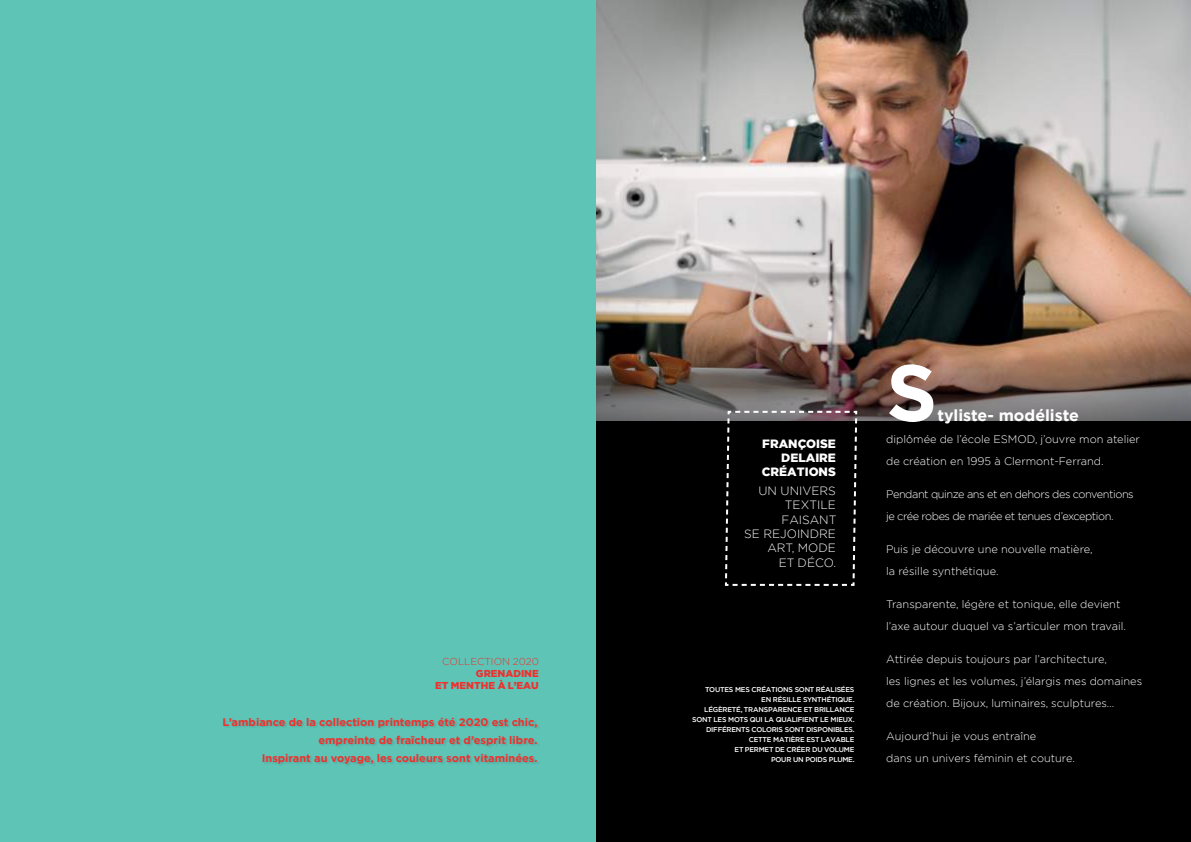
<style>
.page{position:relative;width:1191px;height:842px;background:#fff}
.page>*{position:absolute;margin:0;border:0;box-sizing:border-box;transform-origin:0 0}
.t1{font:700 80px "Gotham";color:#fff}
.t2{font:700 16px "Gotham";color:#fff}
.t3{font:300 12px/14.4px "Gotham";color:#fff;text-align:right}
.t4{font:900 12px/14.4px "Gotham";color:#fff;text-align:right}
.t5{font:300 11px/22px "Gotham";color:#fff}
.t6{font:700 11px/18px "Gotham";color:#ee312e;text-align:right}
.t7{font:300 11px/22px "Gotham";letter-spacing:-.04em;color:#fff}
.t8{font:900 10px/12px "Gotham";color:#ee312e;text-align:right}
.t9{font:300 10px "Gotham";color:#ee312e}
.t10{font:500 7px/10px "Gotham";letter-spacing:-.03em;color:#fff;text-align:right}
</style>
<div class="page">
<div style="left:595px;top:0;width:596px;height:842px;background:#000"></div>
<img style="left:595px;top:0;width:596px;height:302px">
<img style="left:595px;top:302px;width:596px;height:120px">
<div style="left:0;top:0;width:595px;height:842px;background:#5ec4b6"></div>
<svg style="left:724px;top:410px;width:134px;height:176px"></svg>
<div style="left:223px;top:717px;width:316px;height:49px;background:#000;opacity:.1"></div>
<p class="t9" style="left:442px;top:655px;width:98px">COLLECTION 2020</p>
<p class="t8" style="left:435px;top:667px;width:105px">GRENADINE<br>ET MENTHE À L’EAU</p>
<p class="t6" style="left:222px;top:713px;width:317px">L’ambiance de la collection printemps été 2020 est chic, empreinte de fraîcheur et d’esprit libre.<br>Inspirant au voyage, les couleurs sont vitaminées.</p>
<p class="t4" style="left:762px;top:436px;width:76px">FRANÇOISE<br>DELAIRE<br>CRÉATIONS</p>
<p class="t3" style="left:744px;top:483px;width:94px">UN UNIVERS<br>TEXTILE<br>FAISANT<br>SE REJOINDRE<br>ART, MODE<br>ET DÉCO.</p>
<p class="t10" style="left:692px;top:684px;width:164px">TOUTES MES CRÉATIONS SONT RÉALISÉES<br>EN RÉSILLE SYNTHÉTIQUE.<br>LÉGÈRETÉ, TRANSPARENCE ET BRILLANCE<br>SONT LES MOTS QUI LA QUALIFIENT LE MIEUX.<br>DIFFÉRENTS COLORIS SONT DISPONIBLES.<br>CETTE MATIÈRE EST LAVABLE<br>ET PERMET DE CRÉER DU VOLUME<br>POUR UN POIDS PLUME.</p>
<h1 class="t1" style="left:886px;top:340px;width:53px">S</h1>
<h2 class="t2" style="left:937px;top:405px;width:143px">tyliste- modéliste</h2>
<p class="t5" style="left:886px;top:428px;width:255px">diplômée de l’école ESMOD, j’ouvre mon atelier de création en 1995 à Clermont-Ferrand.</p>
<p class="t7" style="left:886px;top:483px;width:249px">Pendant quinze ans et en dehors des conventions je crée robes de mariée et tenues d’exception.</p>
<p class="t5" style="left:886px;top:538px;width:208px">Puis je découvre une nouvelle matière, la résille synthétique.</p>
<p class="t5" style="left:886px;top:593px;width:241px">Transparente, légère et tonique, elle devient l’axe autour duquel va s’articuler mon travail.</p>
<p class="t5" style="left:886px;top:648px;width:257px">Attirée depuis toujours par l’architecture,<br>les lignes et les volumes, j’élargis mes domaines de création. Bijoux, luminaires, sculptures…</p>
<p class="t5" style="left:886px;top:725px;width:190px">Aujourd’hui je vous entraîne<br>dans un univers féminin et couture.</p>
</div>
